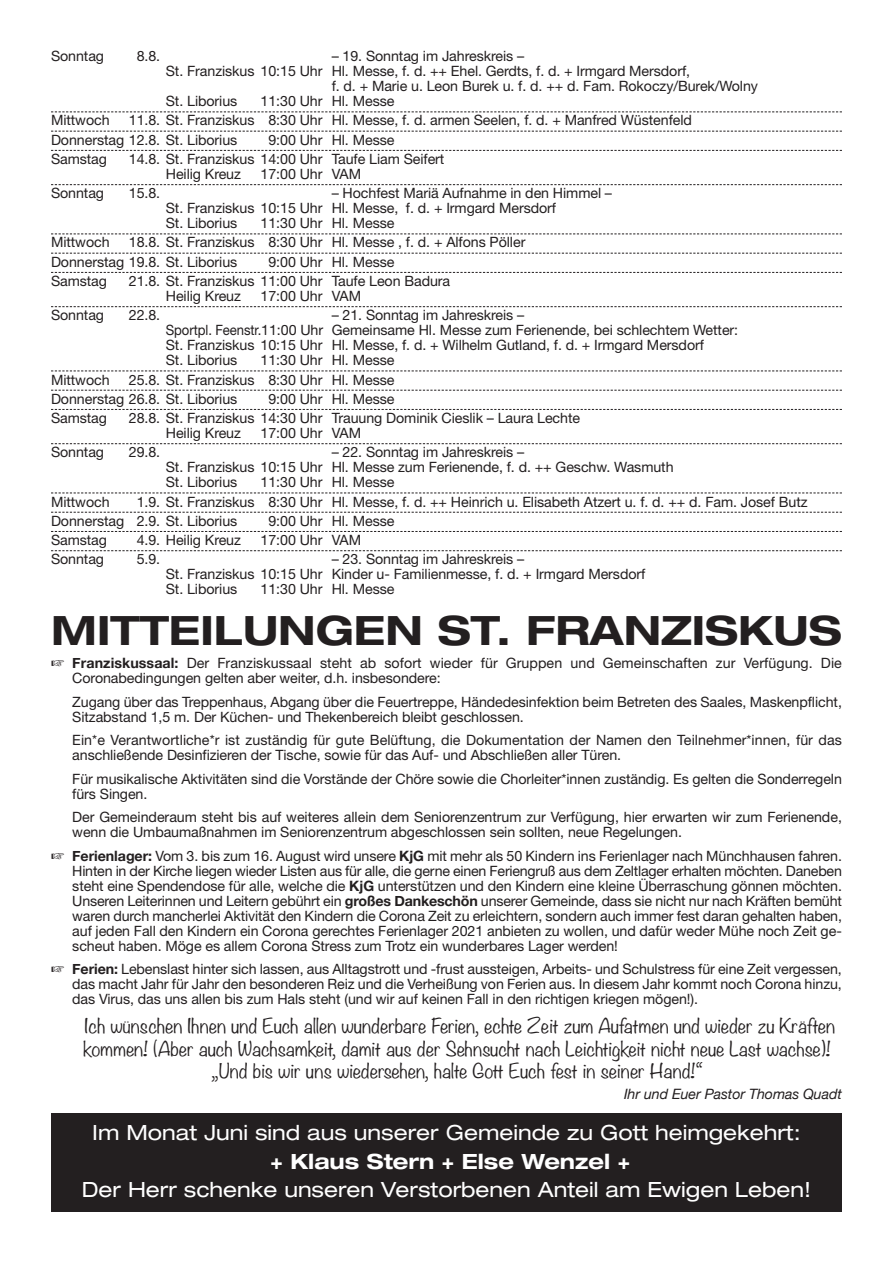
<style>
.page{position:relative;width:893px;height:1263px;background:#fff}
.page>*{position:absolute;margin:0;border:0;box-sizing:border-box;transform-origin:0 0}
.t1{font:700 expanded 40.5px "Helvetica Neue";color:#231f20}
.t2{font:expanded 21px "Helvetica Neue";color:#fff}
.t3{font:700 expanded 21px "Helvetica Neue";color:#fff}
.t4{font:300 18px/22.5px "Noteworthy";color:#231f20;text-align:center;scale:1.08 1}
.t5{font:14.25px/15px "Helvetica Neue";letter-spacing:-.005em;color:#231f20}
.t6{font:italic 14.25px "Helvetica Neue";letter-spacing:-.005em;color:#231f20}
.s1{font-weight:700}
</style>
<div class="page">
<div style="left:51px;top:1113px;width:791px;height:99px;background:#231f20"></div>
<svg style="left:51px;top:111px;width:791px;height:1px"></svg>
<svg style="left:51px;top:131px;width:791px;height:1px"></svg>
<svg style="left:51px;top:150px;width:791px;height:1px"></svg>
<svg style="left:51px;top:184px;width:791px;height:1px"></svg>
<svg style="left:51px;top:234px;width:791px;height:1px"></svg>
<svg style="left:51px;top:253px;width:791px;height:1px"></svg>
<svg style="left:51px;top:272px;width:791px;height:1px"></svg>
<svg style="left:51px;top:306px;width:791px;height:1px"></svg>
<svg style="left:51px;top:371px;width:791px;height:1px"></svg>
<svg style="left:51px;top:390px;width:791px;height:1px"></svg>
<svg style="left:51px;top:409px;width:791px;height:1px"></svg>
<svg style="left:51px;top:443px;width:791px;height:1px"></svg>
<svg style="left:51px;top:493px;width:791px;height:1px"></svg>
<svg style="left:51px;top:512px;width:791px;height:1px"></svg>
<svg style="left:51px;top:531px;width:791px;height:1px"></svg>
<svg style="left:51px;top:550px;width:791px;height:1px"></svg>
<p class="t5" style="left:51px;top:50px;width:55px">Sonntag</p>
<p class="t5" style="left:137px;top:50px;width:25px">8.8.</p>
<p class="t5" style="left:332px;top:50px;width:194px">– 19. Sonntag im Jahreskreis –</p>
<p class="t5" style="left:166px;top:65px;width:526px">St. Franziskus 10:15 Uhr Hl. Messe, f. d. ++ Ehel. Gerdts, f. d. + Irmgard Mersdorf,</p>
<p class="t5" style="left:332px;top:80px;width:428px">f. d. + Marie u. Leon Burek u. f. d. ++ d. Fam. Rokoczy/Burek/Wolny</p>
<p class="t5" style="left:166px;top:95px;width:73px">St. Liborius</p>
<p class="t5" style="left:261px;top:95px;width:135px">11:30 Uhr Hl. Messe</p>
<p class="t5" style="left:51px;top:114px;width:60px">Mittwoch</p>
<p class="t5" style="left:51px;top:112px;width:642px;line-height:19.2px;text-indent:78px">11.8. St. Franziskus 8:30 Uhr Hl. Messe, f. d. armen Seelen, f. d. + Manfred Wüstenfeld<br>Donnerstag 12.8. St. Liborius</p>
<p class="t5" style="left:268px;top:134px;width:127px">9:00 Uhr Hl. Messe</p>
<p class="t5" style="left:51px;top:153px;width:58px">Samstag</p>
<p class="t5" style="left:166px;top:153px;width:280px;text-indent:-37px">14.8. St. Franziskus 14:00 Uhr Taufe Liam Seifert<br>Heilig Kreuz</p>
<p class="t5" style="left:261px;top:168px;width:102px">17:00 Uhr VAM</p>
<p class="t5" style="left:51px;top:187px;width:55px">Sonntag</p>
<p class="t5" style="left:129px;top:187px;width:33px">15.8.</p>
<p class="t5" style="left:166px;top:187px;width:448px;text-indent:166px">– Hochfest Mariä Aufnahme in den Himmel –<br>St. Franziskus 10:15 Uhr Hl. Messe, f. d. + Irmgard Mersdorf<br>St. Liborius</p>
<p class="t5" style="left:261px;top:217px;width:135px">11:30 Uhr Hl. Messe</p>
<p class="t5" style="left:51px;top:234px;width:476px;line-height:19.2px;text-indent:78px">18.8. St. Franziskus 8:30 Uhr Hl. Messe , f. d. + Alfons Pöller<br>Donnerstag 19.8. St. Liborius</p>
<p class="t5" style="left:51px;top:236px;width:60px">Mittwoch</p>
<p class="t5" style="left:268px;top:256px;width:127px">9:00 Uhr Hl. Messe</p>
<p class="t5" style="left:51px;top:275px;width:58px">Samstag</p>
<p class="t5" style="left:166px;top:275px;width:286px;text-indent:-37px">21.8. St. Franziskus 11:00 Uhr Taufe Leon Badura<br>Heilig Kreuz</p>
<p class="t5" style="left:261px;top:290px;width:102px">17:00 Uhr VAM</p>
<p class="t5" style="left:51px;top:309px;width:55px">Sonntag</p>
<p class="t5" style="left:129px;top:309px;width:33px">22.8.</p>
<p class="t5" style="left:166px;top:309px;width:574px;text-indent:166px">– 21. Sonntag im Jahreskreis –<br>Sportpl. Feenstr.11:00 Uhr Gemeinsame Hl. Messe zum Ferienende, bei schlechtem Wetter:<br>St. Franziskus 10:15 Uhr Hl. Messe, f. d. + Wilhelm Gutland, f. d. + Irmgard Mersdorf<br>St. Liborius</p>
<p class="t5" style="left:261px;top:354px;width:135px">11:30 Uhr Hl. Messe</p>
<p class="t5" style="left:51px;top:371px;width:345px;line-height:19.2px;text-indent:78px">25.8. St. Franziskus 8:30 Uhr Hl. Messe<br>Donnerstag 26.8. St. Liborius</p>
<p class="t5" style="left:51px;top:373px;width:60px">Mittwoch</p>
<p class="t5" style="left:268px;top:393px;width:127px">9:00 Uhr Hl. Messe</p>
<p class="t5" style="left:51px;top:412px;width:58px">Samstag</p>
<p class="t5" style="left:166px;top:412px;width:416px;text-indent:-37px">28.8. St. Franziskus 14:30 Uhr Trauung Dominik Cieslik – Laura Lechte<br>Heilig Kreuz</p>
<p class="t5" style="left:261px;top:427px;width:102px">17:00 Uhr VAM</p>
<p class="t5" style="left:51px;top:446px;width:55px">Sonntag</p>
<p class="t5" style="left:129px;top:446px;width:33px">29.8.</p>
<p class="t5" style="left:166px;top:446px;width:509px;text-indent:166px">– 22. Sonntag im Jahreskreis –<br>St. Franziskus 10:15 Uhr Hl. Messe zum Ferienende, f. d. ++ Geschw. Wasmuth<br>St. Liborius</p>
<p class="t5" style="left:261px;top:476px;width:135px">11:30 Uhr Hl. Messe</p>
<p class="t5" style="left:51px;top:493px;width:758px;line-height:19.2px;text-indent:86px">1.9. St. Franziskus 8:30 Uhr Hl. Messe, f. d. ++ Heinrich u. Elisabeth Atzert u. f. d. ++ d. Fam. Josef Butz<br>Donnerstag 2.9. St. Liborius</p>
<p class="t5" style="left:51px;top:495px;width:60px">Mittwoch</p>
<p class="t5" style="left:268px;top:515px;width:127px">9:00 Uhr Hl. Messe</p>
<p class="t5" style="left:51px;top:534px;width:58px">Samstag</p>
<p class="t5" style="left:137px;top:534px;width:106px">4.9. Heilig Kreuz</p>
<p class="t5" style="left:261px;top:534px;width:102px">17:00 Uhr VAM</p>
<p class="t5" style="left:51px;top:553px;width:55px">Sonntag</p>
<p class="t5" style="left:137px;top:553px;width:25px">5.9.</p>
<p class="t5" style="left:166px;top:553px;width:481px;text-indent:166px">– 23. Sonntag im Jahreskreis –<br>St. Franziskus 10:15 Uhr Kinder u- Familienmesse, f. d. + Irmgard Mersdorf<br>St. Liborius</p>
<p class="t5" style="left:261px;top:583px;width:135px">11:30 Uhr Hl. Messe</p>
<h1 class="t1" style="left:51px;top:616px;width:792px">MITTEILUNGEN ST. FRANZISKUS</h1>
<p class="t5" style="left:72px;top:657px;width:771px;text-indent:-21px">☞ <span class="s1">Franziskussaal:</span> Der Franziskussaal steht ab sofort wieder für Gruppen und Gemeinschaften zur Verfügung. Die<br>Coronabedingungen gelten aber weiter, d.h. insbesondere:</p>
<p class="t5" style="left:72px;top:695px;width:771px">Zugang über das Treppenhaus, Abgang über die Feuertreppe, Händedesinfektion beim Betreten des Saales, Maskenpflicht,<br>Sitzabstand 1,5 m. Der Küchen- und Thekenbereich bleibt geschlossen.</p>
<p class="t5" style="left:72px;top:734px;width:771px">Ein*e Verantwortliche*r ist zuständig für gute Belüftung, die Dokumentation der Namen den Teilnehmer*innen, für das anschließende Desinfizieren der Tische, sowie für das Auf- und Abschließen aller Türen.</p>
<p class="t5" style="left:72px;top:772px;width:771px">Für musikalische Aktivitäten sind die Vorstände der Chöre sowie die Chorleiter*innen zuständig. Es gelten die Sonderregeln fürs Singen.</p>
<p class="t5" style="left:72px;top:811px;width:771px">Der Gemeinderaum steht bis auf weiteres allein dem Seniorenzentrum zur Verfügung, hier erwarten wir zum Ferienende, wenn die Umbaumaßnahmen im Seniorenzentrum abgeschlossen sein sollten, neue Regelungen.</p>
<p class="t5" style="left:72px;top:849px;width:771px;text-align:justify;text-indent:-21px">☞ <span class="s1">Ferienlager:</span> Vom 3. bis zum 16. August wird unsere <span class="s1">KjG</span> mit mehr als 50 Kindern ins Ferienlager nach Münchhausen fahren.<br>Hinten in der Kirche liegen wieder Listen aus für alle, die gerne einen Feriengruß aus dem Zeltlager erhalten möchten. Daneben steht eine Spendendose für alle, welche die <span class="s1">KjG</span> unterstützen und den Kindern eine kleine Überraschung gönnen möchten.<br>Unseren Leiterinnen und Leitern gebührt ein <span class="s1">großes Dankeschön</span> unserer Gemeinde, dass sie nicht nur nach Kräften bemüht waren durch mancherlei Aktivität den Kindern die Corona Zeit zu erleichtern, sondern auch immer fest daran gehalten haben, auf jeden Fall den Kindern ein Corona gerechtes Ferienlager 2021 anbieten zu wollen, und dafür weder Mühe noch Zeit ge&shy;scheut haben. Möge es allem Corona Stress zum Trotz ein wunderbares Lager werden!</p>
<p class="t5" style="left:72px;top:963px;width:771px;text-align:justify;text-indent:-21px">☞ <span class="s1">Ferien:</span> Lebenslast hinter sich lassen, aus Alltagstrott und -frust aussteigen, Arbeits- und Schulstress für eine Zeit vergessen, das macht Jahr für Jahr den besonderen Reiz und die Verheißung von Ferien aus. In diesem Jahr kommt noch Corona hinzu, das Virus, das uns allen bis zum Hals steht (und wir auf keinen Fall in den richtigen kriegen mögen!).</p>
<p class="t4" style="left:83px;top:1013px;width:697px">Ich wünschen Ihnen und Euch allen wunderbare Ferien, echte Zeit zum Aufatmen und wieder zu Kräften kommen! (Aber auch Wachsamkeit, damit aus der Sehnsucht nach Leichtigkeit nicht neue Last wachse)! „Und bis wir uns wiedersehen, halte Gott Euch fest in seiner Hand!“</p>
<p class="t6" style="left:624px;top:1086px;width:219px">Ihr und Euer Pastor Thomas Quadt</p>
<h2 class="t2" style="left:92px;top:1125px;width:710px">Im Monat Juni sind aus unserer Gemeinde zu Gott heimgekehrt:</h2>
<h2 class="t3" style="left:270px;top:1154px;width:361px">+ Klaus Stern + Else Wenzel +</h2>
<h2 class="t2" style="left:82px;top:1182px;width:731px">Der Herr schenke unseren Verstorbenen Anteil am Ewigen Leben!</h2>
</div>
